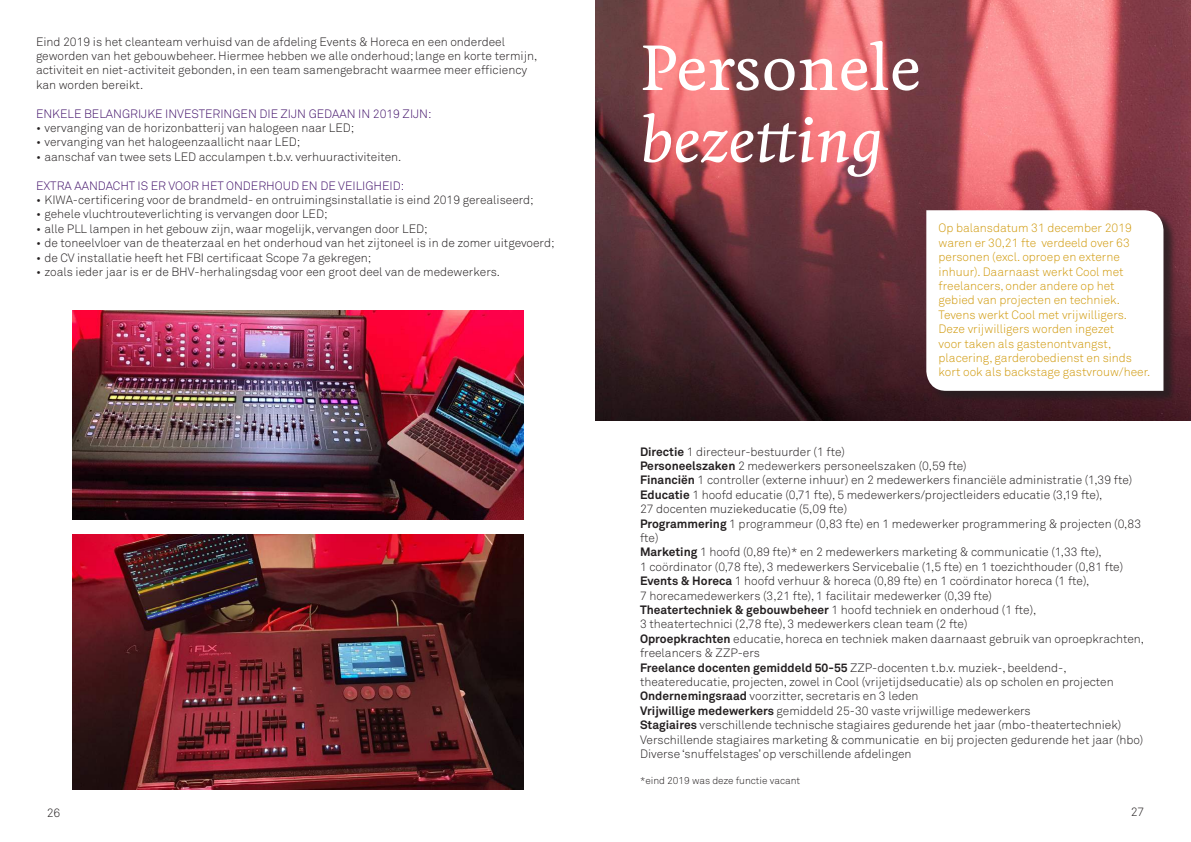
<style>
.page{position:relative;width:1191px;height:842px;background:#fff}
.page>*{position:absolute;margin:0;border:0;box-sizing:border-box;transform-origin:0 0}
.t1{font:italic 500 60px/72px "Feijoa";color:#fff}
.t2{font:500 60px "Feijoa";color:#fff}
.t3{font:300 12px/14.4px "Akkurat";color:#231f20}
.t4{font:300 12px/14.4px "Akkurat";color:#d0990c}
.t5{font:300 12px "Akkurat";color:#44146b}
.t6{font:300 10px "Akkurat";color:#231f20}
.s1{font-style:normal}
.s2{font-weight:700}
</style>
<div class="page">
<img style="left:72px;top:310px;width:451px;height:209px">
<img style="left:72px;top:534px;width:451px;height:255px">
<img style="left:595px;top:0;width:596px;height:421px">
<div style="left:927px;top:212px;width:249px;height:191px;background:#231f20;opacity:.75"></div>
<svg style="left:926px;top:210px;width:237px;height:181px"></svg>
<p class="t3" style="left:36px;top:34px;width:503px">Eind 2019 is het cleanteam verhuisd van de afdeling Events &amp; Horeca en een onderdeel geworden van het gebouwbeheer. Hiermee hebben we alle onderhoud; lange en korte termijn, activiteit en niet-activiteit gebonden, in een team samengebracht waarmee meer efficiency kan worden bereikt.</p>
<p class="t5" style="left:36px;top:106px;width:397px">ENKELE BELANGRIJKE INVESTERINGEN DIE ZIJN GEDAAN IN 2019 ZIJN:</p>
<p class="t3" style="left:36px;top:120px;width:320px">• vervanging van de horizonbatterij van halogeen naar LED;</p>
<p class="t3" style="left:36px;top:135px;width:266px">• vervanging van het halogeenzaallicht naar LED;</p>
<p class="t3" style="left:36px;top:149px;width:367px">• aanschaf van twee sets LED acculampen t.b.v. verhuuractiviteiten.</p>
<p class="t5" style="left:36px;top:178px;width:370px">EXTRA AANDACHT IS ER VOOR HET ONDERHOUD EN DE VEILIGHEID:</p>
<p class="t3" style="left:36px;top:192px;width:499px">• KIWA-certificering voor de brandmeld- en ontruimingsinstallatie is eind 2019 gerealiseerd;</p>
<p class="t3" style="left:36px;top:207px;width:293px">• gehele vluchtrouteverlichting is vervangen door LED;</p>
<p class="t3" style="left:36px;top:221px;width:393px">• alle PLL lampen in het gebouw zijn, waar mogelijk, vervangen door LED;</p>
<p class="t3" style="left:36px;top:236px;width:520px">• de toneelvloer van de theaterzaal en het onderhoud van het zijtoneel is in de zomer uitgevoerd;</p>
<p class="t3" style="left:36px;top:250px;width:337px">• de CV installatie heeft het FBI certificaat Scope 7a gekregen;</p>
<p class="t3" style="left:36px;top:264px;width:465px">• zoals ieder jaar is er de BHV-herhalingsdag voor een groot deel van de medewerkers.</p>
<p class="t3" style="left:47px;top:805px;width:15px">26</p>
<h1 class="t2" style="left:640px;top:30px;width:282px">Personele</h1>
<h1 class="t1" style="left:640px;top:106px;width:244px">bezetting</h1>
<h1 class="t1" style="left:631px;top:34px;width:303px"><span class="s1">B stuur</span> en organisatie</h1>
<p class="t4" style="left:938px;top:221px;width:213px">Op balansdatum 31 december 2019 waren er 30,21 fte verdeeld over 63 personen (excl. oproep en externe inhuur). Daarnaast werkt Cool met freelancers, onder andere op het gebied van projecten en techniek.<br>Tevens werkt Cool met vrijwilligers.<br>Deze vrijwilligers worden ingezet<br>voor taken als gastenontvangst, placering, garderobedienst en sinds kort ook als backstage gastvrouw/heer.</p>
<p class="t3" style="left:640px;top:444px;width:505px"><span class="s2">Directie</span> 1 directeur-bestuurder (1 fte)<br><span class="s2">Personeelszaken</span> 2 medewerkers personeelszaken (0,59 fte)<br><span class="s2">Financiën</span> 1 controller (externe inhuur) en 2 medewerkers financiële administratie (1,39 fte)<br><span class="s2">Educatie</span> 1 hoofd educatie (0,71 fte), 5 medewerkers/projectleiders educatie (3,19 fte),<br>27 docenten muziekeducatie (5,09 fte)<br><span class="s2">Programmering</span> 1 programmeur (0,83 fte) en 1 medewerker programmering &amp; projecten (0,83 fte)<br><span class="s2">Marketing</span> 1 hoofd (0,89 fte)* en 2 medewerkers marketing &amp; communicatie (1,33 fte),<br>1 coördinator (0,78 fte), 3 medewerkers Servicebalie (1,5 fte) en 1 toezichthouder (0,81 fte)<br><span class="s2">Events &amp; Horeca</span> 1 hoofd verhuur &amp; horeca (0,89 fte) en 1 coördinator horeca (1 fte),<br>7 horecamedewerkers (3,21 fte), 1 facilitair medewerker (0,39 fte)<br><span class="s2">Theatertechniek &amp; gebouwbeheer</span> 1 hoofd techniek en onderhoud (1 fte),<br>3 theatertechnici (2,78 fte), 3 medewerkers clean team (2 fte)<br><span class="s2">Oproepkrachten</span> educatie, horeca en techniek maken daarnaast gebruik van oproepkrachten, freelancers &amp; ZZP-ers<br><span class="s2">Freelance docenten gemiddeld 50-55</span> ZZP-docenten t.b.v. muziek-, beeldend-, theatereducatie, projecten, zowel in Cool (vrijetijdseducatie) als op scholen en projecten <span class="s2">Ondernemingsraad</span> voorzitter, secretaris en 3 leden<br><span class="s2">Vrijwillige medewerkers</span> gemiddeld 25-30 vaste vrijwillige medewerkers<br><span class="s2">Stagiaires</span> verschillende technische stagiaires gedurende het jaar (mbo-theatertechniek)<br>Verschillende stagiaires marketing &amp; communicatie en bij projecten gedurende het jaar (hbo)<br>Diverse ‘snuffelstages’ op verschillende afdelingen</p>
<p class="t6" style="left:640px;top:775px;width:162px">*eind 2019 was deze functie vacant</p>
<p class="t3" style="left:1130px;top:804px;width:15px">27</p>
</div>
